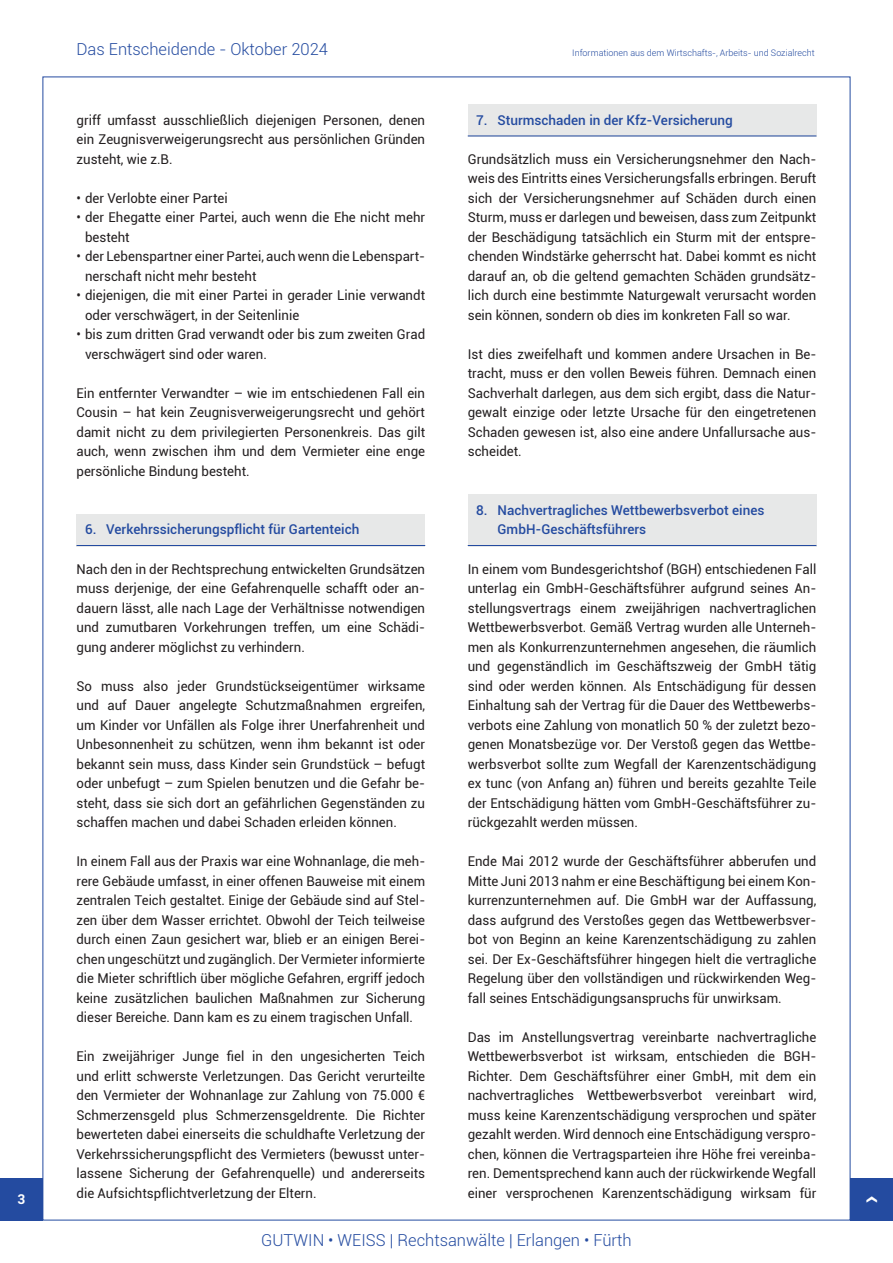
<style>
.page{position:relative;width:893px;height:1263px;background:#fff}
.page>*{position:absolute;margin:0;border:0;box-sizing:border-box;transform-origin:0 0}
.t1{font:700 27px "Roboto";color:#fff}
.t2{font:300 16.5px "Roboto";color:#244ba0}
.t3{font:13.5px/19.5px "Roboto";color:#231f20;text-align:justify}
.t4{font:500 13.5px/19.5px "Roboto";color:#244ba0}
.t5{font:700 13.5px "Roboto";color:#fff}
.t6{font:300 9px "Roboto";color:#244ba0}
</style>
<div class="page">
<div style="left:0;top:1178px;width:43px;height:42px;background:#244ba0"></div>
<div style="left:850px;top:1178px;width:43px;height:42px;background:#244ba0"></div>
<div style="left:77px;top:514px;width:348px;height:32px;background:#e7e8e8"></div>
<hr style="left:77px;top:545px;width:348px;height:1px;background:#244ba0">
<div style="left:468px;top:104px;width:348px;height:33px;background:#e7e8e8"></div>
<hr style="left:468px;top:136px;width:348px;height:1px;background:#244ba0">
<div style="left:468px;top:494px;width:348px;height:52px;background:#e7e8e8"></div>
<hr style="left:468px;top:545px;width:348px;height:1px;background:#244ba0">
<p class="t2" style="left:77px;top:38px;width:253px">Das Entscheidende - Oktober 2024</p>
<p class="t6" style="left:572px;top:46px;width:244px">Informationen aus dem Wirtschafts-, Arbeits- und Sozialrecht</p>
<p class="t3" style="left:77px;top:110px;width:350px">griff umfasst ausschließlich diejenigen Personen, denen ein Zeugnisverweigerungsrecht aus persönlichen Gründen zusteht, wie z.B.</p>
<p class="t3" style="left:77px;top:188px;width:153px">• der Verlobte einer Partei</p>
<p class="t3" style="left:85px;top:207px;width:342px;text-indent:-9px">• der Ehegatte einer Partei, auch wenn die Ehe nicht mehr besteht</p>
<p class="t3" style="left:85px;top:246px;width:342px;text-indent:-9px">• der Lebenspartner einer Partei, auch wenn die Lebenspart&shy;nerschaft nicht mehr besteht</p>
<p class="t3" style="left:85px;top:285px;width:342px;text-indent:-9px">• diejenigen, die mit einer Partei in gerader Linie verwandt oder verschwägert, in der Seitenlinie</p>
<p class="t3" style="left:85px;top:324px;width:342px;text-indent:-9px">• bis zum dritten Grad verwandt oder bis zum zweiten Grad verschwägert sind oder waren.</p>
<p class="t3" style="left:77px;top:383px;width:350px">Ein entfernter Verwandter – wie im entschiedenen Fall ein Cousin – hat kein Zeugnisverweigerungsrecht und gehört damit nicht zu dem privilegierten Personenkreis. Das gilt auch, wenn zwischen ihm und dem Vermieter eine enge persönliche Bindung besteht.</p>
<p class="t4" style="left:476px;top:110px;width:258px">7. Sturmschaden in der Kfz-Versicherung</p>
<p class="t3" style="left:468px;top:149px;width:350px">Grundsätzlich muss ein Versicherungsnehmer den Nach&shy;weis des Eintritts eines Versicherungsfalls erbringen. Beruft sich der Versicherungsnehmer auf Schäden durch einen Sturm, muss er darlegen und beweisen, dass zum Zeitpunkt der Beschädigung tatsächlich ein Sturm mit der entspre&shy;chenden Windstärke geherrscht hat. Dabei kommt es nicht darauf an, ob die geltend gemachten Schäden grundsätz&shy;lich durch eine bestimmte Naturgewalt verursacht worden sein können, sondern ob dies im konkreten Fall so war.</p>
<p class="t3" style="left:468px;top:344px;width:350px">Ist dies zweifelhaft und kommen andere Ursachen in Be&shy;tracht, muss er den vollen Beweis führen. Demnach einen Sachverhalt darlegen, aus dem sich ergibt, dass die Natur&shy;gewalt einzige oder letzte Ursache für den eingetretenen Schaden gewesen ist, also eine andere Unfallursache aus&shy;scheidet.</p>
<p class="t4" style="left:497px;top:500px;width:268px;text-indent:-21px">8. Nachvertragliches Wettbewerbsverbot eines<br>GmbH-Geschäftsführers</p>
<p class="t3" style="left:468px;top:558px;width:350px">In einem vom Bundesgerichtshof (BGH) entschiedenen Fall unterlag ein GmbH-Geschäftsführer aufgrund seines An&shy;stellungsvertrags einem zweijährigen nachvertraglichen Wettbewerbsverbot. Gemäß Vertrag wurden alle Unterneh&shy;men als Konkurrenzunternehmen angesehen, die räumlich und gegenständlich im Geschäftszweig der GmbH tätig sind oder werden können. Als Entschädigung für dessen Einhaltung sah der Vertrag für die Dauer des Wettbewerbs&shy;verbots eine Zahlung von monatlich 50 % der zuletzt bezo&shy;genen Monatsbezüge vor. Der Verstoß gegen das Wettbe&shy;werbsverbot sollte zum Wegfall der Karenzentschädigung ex tunc (von Anfang an) führen und bereits gezahlte Teile der Entschädigung hätten vom GmbH-Geschäftsführer zu&shy;rückgezahlt werden müssen.</p>
<p class="t3" style="left:468px;top:851px;width:350px">Ende Mai 2012 wurde der Geschäftsführer abberufen und Mitte Juni 2013 nahm er eine Beschäftigung bei einem Kon&shy;kurrenzunternehmen auf. Die GmbH war der Auffassung, dass aufgrund des Verstoßes gegen das Wettbewerbsver&shy;bot von Beginn an keine Karenzentschädigung zu zahlen sei. Der Ex-Geschäftsführer hingegen hielt die vertragliche Regelung über den vollständigen und rückwirkenden Weg&shy;fall seines Entschädigungsanspruchs für unwirksam.</p>
<p class="t3" style="left:468px;top:1026px;width:350px">Das im Anstellungsvertrag vereinbarte nachvertragliche Wettbewerbsverbot ist wirksam, entschieden die BGH-Richter. Dem Geschäftsführer einer GmbH, mit dem ein nachvertragliches Wettbewerbsverbot vereinbart wird, muss keine Karenzentschädigung versprochen und später gezahlt werden. Wird dennoch eine Entschädigung verspro&shy;chen, können die Vertragsparteien ihre Höhe frei vereinba&shy;ren. Dementsprechend kann auch der rückwirkende Wegfall einer versprochenen Karenzentschädigung wirksam für</p>
<p class="t4" style="left:85px;top:519px;width:276px">6. Verkehrssicherungspflicht für Gartenteich</p>
<p class="t3" style="left:77px;top:558px;width:350px">Nach den in der Rechtsprechung entwickelten Grundsätzen muss derjenige, der eine Gefahrenquelle schafft oder an&shy;dauern lässt, alle nach Lage der Verhältnisse notwendigen und zumutbaren Vorkehrungen treffen, um eine Schädi&shy;gung anderer möglichst zu verhindern.</p>
<p class="t3" style="left:77px;top:675px;width:350px">So muss also jeder Grundstückseigentümer wirksame und auf Dauer angelegte Schutzmaßnahmen ergreifen, um Kinder vor Unfällen als Folge ihrer Unerfahrenheit und Unbesonnenheit zu schützen, wenn ihm bekannt ist oder bekannt sein muss, dass Kinder sein Grundstück – befugt oder unbefugt – zum Spielen benutzen und die Gefahr be&shy;steht, dass sie sich dort an gefährlichen Gegenständen zu schaffen machen und dabei Schaden erleiden können.</p>
<p class="t3" style="left:77px;top:851px;width:350px">In einem Fall aus der Praxis war eine Wohnanlage, die meh&shy;rere Gebäude umfasst, in einer offenen Bauweise mit einem zentralen Teich gestaltet. Einige der Gebäude sind auf Stel&shy;zen über dem Wasser errichtet. Obwohl der Teich teilweise durch einen Zaun gesichert war, blieb er an einigen Berei&shy;chen ungeschützt und zugänglich. Der Vermieter informierte die Mieter schriftlich über mögliche Gefahren, ergriff jedoch keine zusätzlichen baulichen Maßnahmen zur Sicherung dieser Bereiche. Dann kam es zu einem tragischen Unfall.</p>
<p class="t3" style="left:77px;top:1046px;width:350px">Ein zweijähriger Junge fiel in den ungesicherten Teich und erlitt schwerste Verletzungen. Das Gericht verurteilte den Vermieter der Wohnanlage zur Zahlung von 75.000 € Schmerzensgeld plus Schmerzensgeldrente. Die Richter bewerteten dabei einerseits die schuldhafte Verletzung der Verkehrssicherungspflicht des Vermieters (bewusst unter&shy;lassene Sicherung der Gefahrenquelle) und andererseits die Aufsichtspflichtverletzung der Eltern.</p>
<p class="t5" style="left:17px;top:1190px;width:9px">3</p>
<h1 class="t1" style="left:893px;top:1195px;width:10px;rotate:90deg">‹</h1>
<p class="t2" style="left:261px;top:1228px;width:372px">GUTWIN • WEISS | Rechtsanwälte | Erlangen • Fürth</p>
</div>
